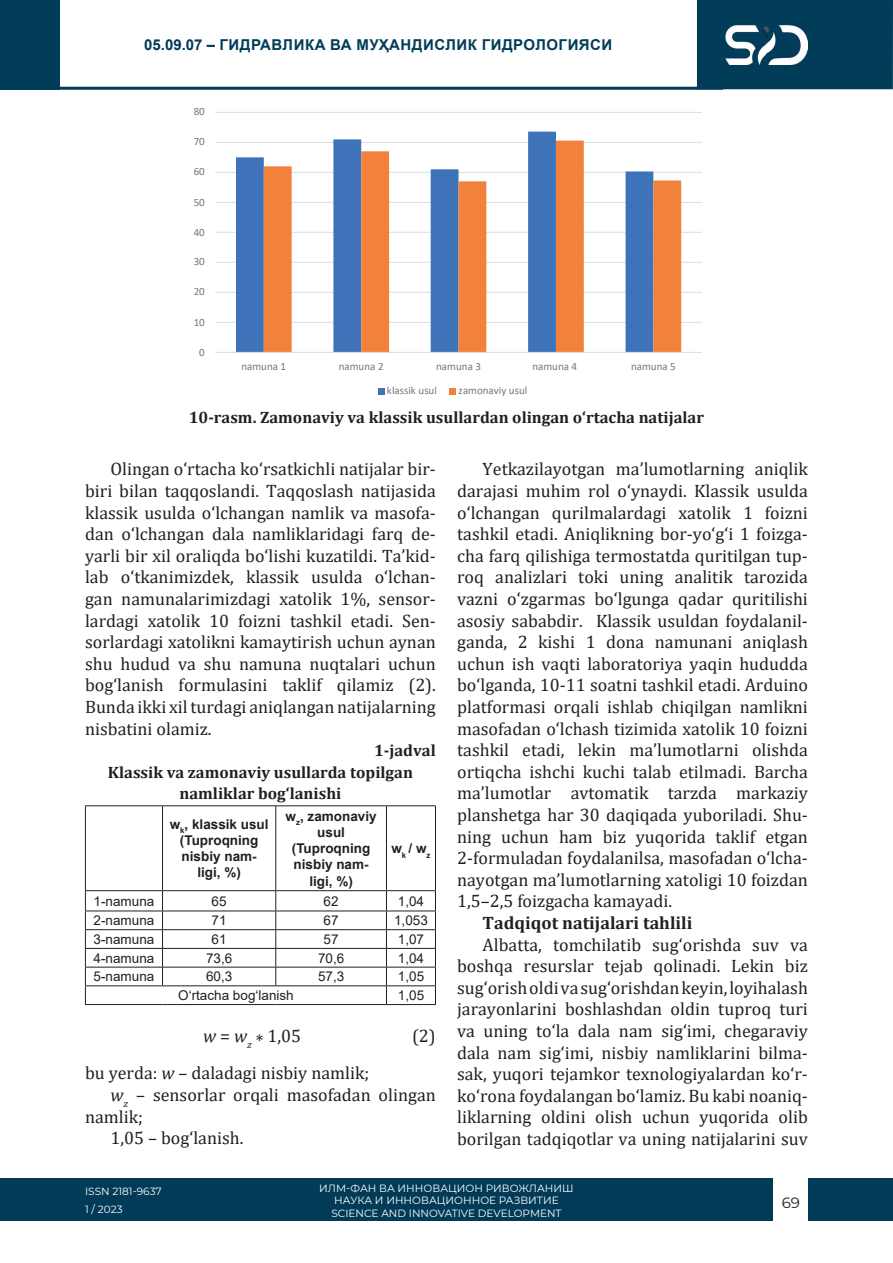
<style>
.page{position:relative;width:893px;height:1263px;background:#fff}
.page>*{position:absolute;margin:0;border:0;box-sizing:border-box;transform-origin:0 0}
.t1{font:18px/21.6px "Cambria";color:#231f20;text-align:justify}
.t2{font:700 18px "Cambria";color:#231f20}
.t3{font:700 16.5px "Cambria";color:#231f20}
.t4{font:700 15px "Arial";letter-spacing:.035em;color:#013c59}
.t5{font:15px "Montserrat";color:#231f20}
.t6{font:13.5px "Arial";color:#231f20}
.t7{font:700 13.5px/16.2px "Arial";color:#231f20;text-align:center}
.t8{font:11.1px "Calibri";color:#76787b}
.t9{font:10.5px/12.6px "Montserrat";color:#fff}
.s1{font-style:italic}
</style>
<div class="page">
<div style="left:0;top:1178px;width:893px;height:42px;background:#013b58"></div>
<div style="left:0;top:0;width:60px;height:90px;background:#013c59"></div>
<div style="left:697px;top:0;width:196px;height:89px;background:#013c59"></div>
<div style="left:774px;top:1175px;width:34px;height:48px;background:#fff"></div>
<hr style="left:56px;top:87px;width:667px;height:3px;background:#013b58">
<img style="left:725px;top:26px;width:83px;height:38px">
<hr style="left:85px;top:805px;width:78px;height:1px;background:#231f20">
<hr style="left:85px;top:806px;width:1px;height:84px;background:#231f20">
<hr style="left:163px;top:805px;width:113px;height:1px;background:#231f20">
<hr style="left:162px;top:806px;width:1px;height:84px;background:#231f20">
<hr style="left:276px;top:805px;width:110px;height:1px;background:#231f20">
<hr style="left:275px;top:806px;width:1px;height:84px;background:#231f20">
<hr style="left:386px;top:805px;width:50px;height:1px;background:#231f20">
<hr style="left:386px;top:806px;width:1px;height:84px;background:#231f20">
<hr style="left:435px;top:806px;width:1px;height:84px;background:#231f20">
<hr style="left:85px;top:890px;width:78px;height:1px;background:#231f20">
<hr style="left:163px;top:890px;width:113px;height:1px;background:#231f20">
<hr style="left:276px;top:890px;width:110px;height:1px;background:#231f20">
<hr style="left:386px;top:890px;width:50px;height:1px;background:#231f20">
<hr style="left:85px;top:910px;width:78px;height:1px;background:#231f20">
<hr style="left:163px;top:910px;width:113px;height:1px;background:#231f20">
<hr style="left:276px;top:910px;width:110px;height:1px;background:#231f20">
<hr style="left:386px;top:910px;width:50px;height:1px;background:#231f20">
<hr style="left:85px;top:929px;width:78px;height:1px;background:#231f20">
<hr style="left:163px;top:929px;width:113px;height:1px;background:#231f20">
<hr style="left:276px;top:929px;width:110px;height:1px;background:#231f20">
<hr style="left:386px;top:929px;width:50px;height:1px;background:#231f20">
<hr style="left:85px;top:948px;width:78px;height:1px;background:#231f20">
<hr style="left:163px;top:948px;width:113px;height:1px;background:#231f20">
<hr style="left:276px;top:948px;width:110px;height:1px;background:#231f20">
<hr style="left:386px;top:948px;width:50px;height:1px;background:#231f20">
<hr style="left:85px;top:967px;width:78px;height:1px;background:#231f20">
<hr style="left:163px;top:967px;width:113px;height:1px;background:#231f20">
<svg style="left:162px;top:891px;width:1px;height:94px"></svg>
<hr style="left:276px;top:967px;width:110px;height:1px;background:#231f20">
<svg style="left:275px;top:891px;width:1px;height:94px"></svg>
<hr style="left:386px;top:967px;width:50px;height:1px;background:#231f20">
<hr style="left:85px;top:985px;width:78px;height:1px;background:#231f20">
<svg style="left:85px;top:891px;width:1px;height:113px"></svg>
<hr style="left:163px;top:985px;width:113px;height:1px;background:#231f20">
<hr style="left:276px;top:985px;width:110px;height:1px;background:#231f20">
<hr style="left:386px;top:985px;width:50px;height:1px;background:#231f20">
<svg style="left:386px;top:891px;width:1px;height:113px"></svg>
<svg style="left:435px;top:891px;width:1px;height:113px"></svg>
<hr style="left:85px;top:1004px;width:78px;height:1px;background:#231f20">
<hr style="left:163px;top:1004px;width:113px;height:1px;background:#231f20">
<hr style="left:276px;top:1004px;width:110px;height:1px;background:#231f20">
<hr style="left:386px;top:1004px;width:50px;height:1px;background:#231f20">
<svg style="left:215px;top:112px;width:487px;height:283px"></svg>
<p class="t4" style="left:144px;top:34px;width:470px">05.09.07 – ГИДРАВЛИКА ВА МУҲАНДИСЛИК ГИДРОЛОГИЯСИ</p>
<p class="t8" style="left:194px;top:104px;width:13px">80</p>
<p class="t8" style="left:194px;top:134px;width:13px">70</p>
<p class="t8" style="left:194px;top:164px;width:13px">60</p>
<p class="t8" style="left:194px;top:194px;width:13px">50</p>
<p class="t8" style="left:194px;top:224px;width:13px">40</p>
<p class="t8" style="left:194px;top:254px;width:13px">30</p>
<p class="t8" style="left:194px;top:284px;width:13px">20</p>
<p class="t8" style="left:194px;top:314px;width:13px">10</p>
<p class="t8" style="left:199px;top:344px;width:7px">0</p>
<p class="t8" style="left:241px;top:358px;width:46px">namuna 1</p>
<p class="t8" style="left:339px;top:358px;width:46px">namuna 2</p>
<p class="t8" style="left:436px;top:358px;width:46px">namuna 3</p>
<p class="t8" style="left:532px;top:358px;width:46px">namuna 4</p>
<p class="t8" style="left:631px;top:358px;width:46px">namuna 5</p>
<p class="t8" style="left:387px;top:383px;width:51px">klassik usul</p>
<p class="t8" style="left:459px;top:383px;width:70px">zamonaviy usul</p>
<p class="t3" style="left:189px;top:406px;width:517px">10-rasm. Zamonaviy va klassik usullardan olingan o‘rtacha natijalar</p>
<p class="t1" style="left:457px;top:458px;width:352px;text-indent:26px">Yetkazilayotgan ma’lumotlarning aniqlik darajasi muhim rol o‘ynaydi. Klassik usulda o‘lchangan qurilmalardagi xatolik 1 foizni tashkil etadi. Aniqlikning bor-yo‘g‘i 1 foizga&shy;cha farq qilishiga termostatda quritilgan tup&shy;roq analizlari toki uning analitik tarozida vazni o‘zgarmas bo‘lgunga qadar quritilishi asosiy sababdir. Klassik usuldan foydalanil&shy;ganda, 2 kishi 1 dona namunani aniqlash uchun ish vaqti laboratoriya yaqin hududda bo‘lganda, 10-11 soatni tashkil etadi. Arduino platformasi orqali ishlab chiqilgan namlikni masofadan o‘lchash tizimida xatolik 10 foizni tashkil etadi, lekin ma’lumotlarni olishda ortiqcha ishchi kuchi talab etilmadi. Barcha ma’lumotlar avtomatik tarzda markaziy planshetga har 30 daqiqada yuboriladi. Shu&shy;ning uchun ham biz yuqorida taklif etgan 2-formuladan foydalanilsa, masofadan o‘lcha&shy;nayotgan ma’lumotlarning xatoligi 10 foizdan 1,5–2,5 foizgacha kamayadi.</p>
<p class="t2" style="left:483px;top:910px;width:211px">Tadqiqot natijalari tahlili</p>
<p class="t1" style="left:457px;top:934px;width:352px;text-indent:26px">Albatta, tomchilatib sug‘orishda suv va boshqa resurslar tejab qolinadi. Lekin biz sug‘orish oldi va sug‘orishdan keyin, loyihalash jarayonlarini boshlashdan oldin tuproq turi va uning to‘la dala nam sig‘imi, chegaraviy dala nam sig‘imi, nisbiy namliklarini bilma&shy;sak, yuqori tejamkor texnologiyalardan ko‘r&shy;ko‘rona foydalangan bo‘lamiz. Bu kabi noaniq&shy;liklarning oldini olish uchun yuqorida olib borilgan tadqiqotlar va uning natijalarini suv</p>
<p class="t1" style="left:85px;top:458px;width:352px;text-indent:26px">Olingan o‘rtacha ko‘rsatkichli natijalar bir&shy;biri bilan taqqoslandi. Taqqoslash natijasida klassik usulda o‘lchangan namlik va masofa&shy;dan o‘lchangan dala namliklaridagi farq de&shy;yarli bir xil oraliqda bo‘lishi kuzatildi. Ta’kid&shy;lab o‘tkanimizdek, klassik usulda o‘lchan&shy;gan namunalarimizdagi xatolik 1%, sensor&shy;lardagi xatolik 10 foizni tashkil etadi. Sen&shy;sorlardagi xatolikni kamaytirish uchun aynan shu hudud va shu namuna nuqtalari uchun bog‘lanish formulasini taklif qilamiz (2).<br>Bunda ikki xil turdagi aniqlangan natijalarning nisbatini olamiz.</p>
<p class="t3" style="left:374px;top:739px;width:63px">1-jadval</p>
<p class="t3" style="left:108px;top:760px;width:307px">Klassik va zamonaviy usullarda topilgan</p>
<p class="t3" style="left:179px;top:782px;width:163px">namliklar bog‘lanishi</p>
<p class="t7" style="left:170px;top:816px;width:100px">w<sub>k</sub>, klassik usul (Tuproqning nisbiy nam&shy;ligi, %)</p>
<p class="t7" style="left:286px;top:808px;width:92px">w<sub>z</sub>, zamonaviy usul (Tuproqning nisbiy nam&shy;ligi, %)</p>
<p class="t7" style="left:391px;top:840px;width:40px">w<sub>k</sub> / w<sub>z</sub></p>
<p class="t6" style="left:94px;top:892px;width:62px">1-namuna</p>
<p class="t6" style="left:212px;top:892px;width:17px">65</p>
<p class="t6" style="left:324px;top:892px;width:17px">62</p>
<p class="t6" style="left:398px;top:892px;width:28px">1,04</p>
<p class="t6" style="left:94px;top:911px;width:62px">2-namuna</p>
<p class="t6" style="left:212px;top:911px;width:17px">71</p>
<p class="t6" style="left:324px;top:911px;width:17px">67</p>
<p class="t6" style="left:394px;top:911px;width:35px">1,053</p>
<p class="t6" style="left:94px;top:930px;width:62px">3-namuna</p>
<p class="t6" style="left:212px;top:930px;width:17px">61</p>
<p class="t6" style="left:324px;top:930px;width:17px">57</p>
<p class="t6" style="left:398px;top:930px;width:28px">1,07</p>
<p class="t6" style="left:94px;top:949px;width:62px">4-namuna</p>
<p class="t6" style="left:206px;top:949px;width:28px">73,6</p>
<p class="t6" style="left:318px;top:949px;width:28px">70,6</p>
<p class="t6" style="left:398px;top:949px;width:28px">1,04</p>
<p class="t6" style="left:94px;top:967px;width:62px">5-namuna</p>
<p class="t6" style="left:206px;top:967px;width:28px">60,3</p>
<p class="t6" style="left:318px;top:967px;width:28px">57,3</p>
<p class="t6" style="left:398px;top:967px;width:28px">1,05</p>
<p class="t6" style="left:178px;top:986px;width:117px">O‘rtacha bog‘lanish</p>
<p class="t6" style="left:398px;top:986px;width:28px">1,05</p>
<p class="t1" style="left:203px;top:1025px;width:100px"><span class="s1">w</span> = <span class="s1">w</span><sub>z</sub> * 1,05</p>
<p class="t1" style="left:412px;top:1025px;width:25px">(2)</p>
<p class="t1" style="left:85px;top:1062px;width:286px">bu yerda: <span class="s1">w</span> – daladagi nisbiy namlik;</p>
<p class="t1" style="left:111px;top:1084px;width:327px"><span class="s1">w</span><sub>z</sub> – sensorlar orqali masofadan olingan</p>
<p class="t1" style="left:85px;top:1105px;width:59px">namlik;</p>
<p class="t1" style="left:111px;top:1127px;width:134px">1,05 – bog‘lanish.</p>
<p class="t9" style="left:85px;top:1182px;width:78px;line-height:17.9px">ISSN 2181-9637<br>1 / 2023</p>
<p class="t9" style="left:319px;top:1181px;width:256px;text-align:center">ИЛМ-ФАН ВА ИННОВАЦИОН РИВОЖЛАНИШ<br>НАУКА И ИННОВАЦИОННОЕ РАЗВИТИЕ<br>SCIENCE AND INNOVATIVE DEVELOPMENT</p>
<p class="t5" style="left:782px;top:1192px;width:20px">69</p>
</div>
